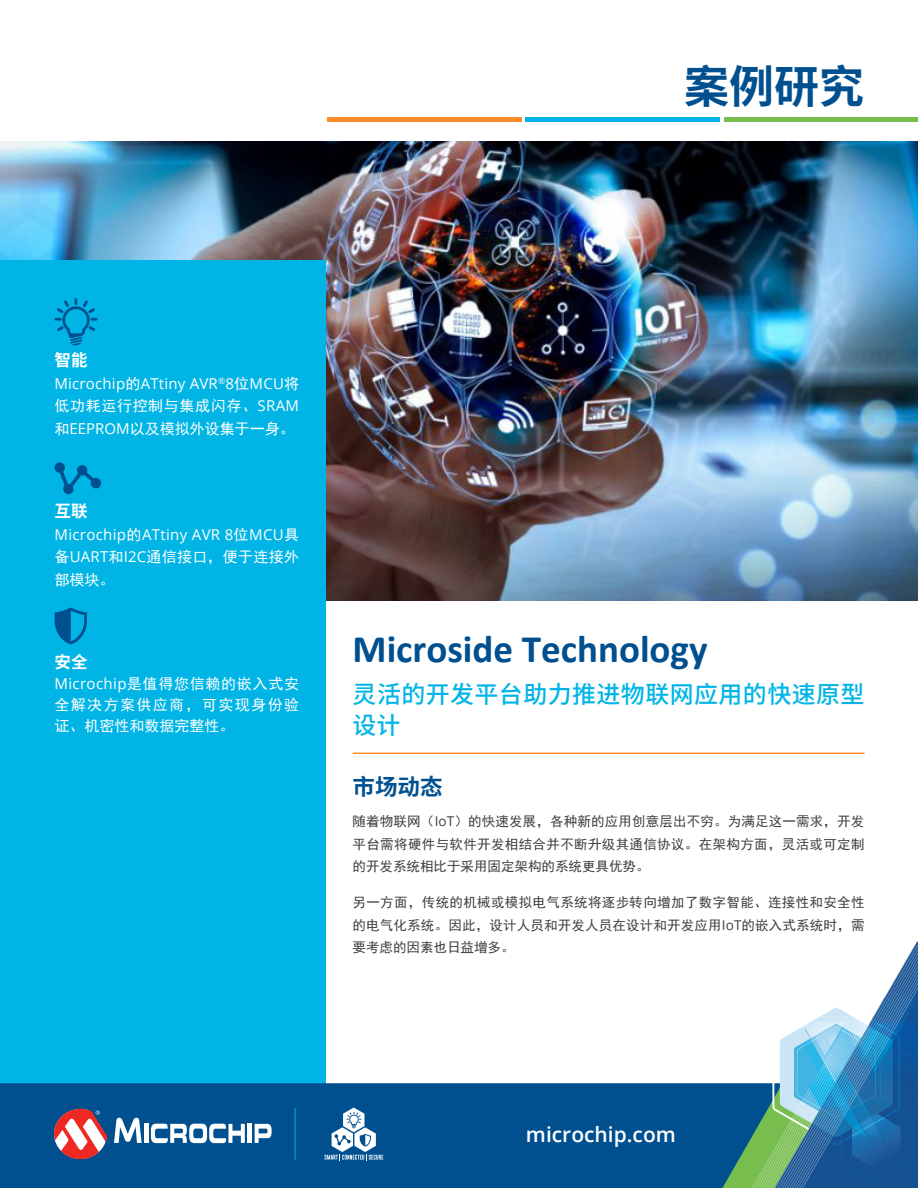
<style>
.page{position:relative;width:918px;height:1188px;background:#fff}
.page>*{position:absolute;margin:0;border:0;box-sizing:border-box;transform-origin:0 0}
.t1{font:700 45px "Noto Sans CJ Ksc";color:#005090}
.Header_Blue{font:700 39px "Calibri";color:#005090}
.Subhead{font:500 24px/31.5px "Noto Sans CJ Ksc";letter-spacing:.015em;color:#00b5e6}
.Header_Blue-2{font:700 22.5px "Noto Sans CJ Ksc";color:#005090}
.t2{font:600 21px "Open Sans";color:#fff}
.Sidebar_Header{font:700 16.5px "Noto Sans CJ Ksc";color:#fff}
.Sidebar_Body{font:15px/22.5px "Open Sans";letter-spacing:.02em;color:#fff;text-align:justify}
.Sidebar_Body-2{font:15px/21px "Sim Hei";letter-spacing:.05em;color:#fff;text-align:justify}
.Body{font:13.5px/22.5px "Sim Hei";letter-spacing:.015em;color:#3e3e3f;text-align:justify}
.s1{font-family:"Sim Hei"}
.s2{font-family:"Open Sans"}
</style>
<div class="page">
<img style="left:1px;top:141px;width:917px;height:459px">
<div style="left:0;top:260px;width:326px;height:829px;background:#00b5e6"></div>
<div style="left:327px;top:117px;width:195px;height:5px;background:#ff8c2b"></div>
<div style="left:526px;top:117px;width:194px;height:5px;background:#00b5e6"></div>
<div style="left:724px;top:117px;width:194px;height:5px;background:#77be4e"></div>
<div style="left:0;top:1083px;width:740px;height:105px;background:#005090"></div>
<svg style="left:757px;top:941px;width:161px;height:247px"></svg>
<svg style="left:114px;top:1118px;width:28px;height:25px"></svg>
<hr style="left:144px;top:1124px;width:4px;height:19px;background:#fff">
<hr style="left:248px;top:1124px;width:4px;height:19px;background:#fff">
<svg style="left:255px;top:1124px;width:17px;height:19px"></svg>
<svg style="left:151px;top:1123px;width:94px;height:20px"></svg>
<svg style="left:54px;top:1109px;width:53px;height:50px"></svg>
<svg style="left:325px;top:1108px;width:58px;height:52px"></svg>
<hr style="left:295px;top:1108px;width:1px;height:52px;background:#00aeef">
<hr style="left:353px;top:753px;width:512px;height:1px;background:#ff8c2b">
<svg style="left:55px;top:298px;width:43px;height:48px"></svg>
<svg style="left:55px;top:462px;width:46px;height:32px"></svg>
<svg style="left:54px;top:607px;width:33px;height:37px"></svg>
<h1 class="t1" style="left:684px;top:62px;width:181px">案例研究</h1>
<p class="Sidebar_Header" style="left:55px;top:351px;width:34px">智能</p>
<p class="Sidebar_Body" style="left:55px;top:372px;width:246px">Microchip<span class="s1">的</span>ATtiny AVR<sup>®</sup>8<span class="s1">位</span>MCU<span class="s1">将低功耗运行控制与集成闪存、</span>SRAM<span class="s1">和</span>EEPROM<span class="s1">以及模拟外设集于一身。</span></p>
<p class="Sidebar_Header" style="left:55px;top:502px;width:34px">互联</p>
<p class="Sidebar_Body" style="left:55px;top:523px;width:246px">Microchip<span class="s1">的</span>ATtiny AVR 8<span class="s1">位</span>MCU<span class="s1">具备</span>UART<span class="s1">和</span>I2C<span class="s1">通信接口，便于连接外部模块。</span></p>
<p class="Sidebar_Header" style="left:55px;top:653px;width:34px">安全</p>
<p class="Sidebar_Body-2" style="left:55px;top:673px;width:246px"><span class="s2">Microchip</span>是值得您信赖的嵌入式安全解决方案供应商，可实现身份验证、机密性和数据完整性。</p>
<p class="Header_Blue" style="left:353px;top:624px;width:356px">Microside Technology</p>
<p class="Subhead" style="left:353px;top:679px;width:513px">灵活的开发平台助力推进物联网应用的快速原型设计</p>
<p class="Header_Blue-2" style="left:353px;top:774px;width:92px">市场动态</p>
<p class="Body" style="left:353px;top:810px;width:514px">随着物联网（<span class="s2">IoT</span>）的快速发展，各种新的应用创意层出不穷。为满足这一需求，开发平台需将硬件与软件开发相结合并不断升级其通信协议。在架构方面，灵活或可定制的开发系统相比于采用固定架构的系统更具优势。</p>
<p class="Body" style="left:353px;top:891px;width:514px">另一方面，传统的机械或模拟电气系统将逐步转向增加了数字智能、连接性和安全性的电气化系统。因此，设计人员和开发人员在设计和开发应用<span class="s2">IoT</span>的嵌入式系统时，需要考虑的因素也日益增多。</p>
<h3 class="t2" style="left:526px;top:1120px;width:151px">microchip.com</h3>
</div>
